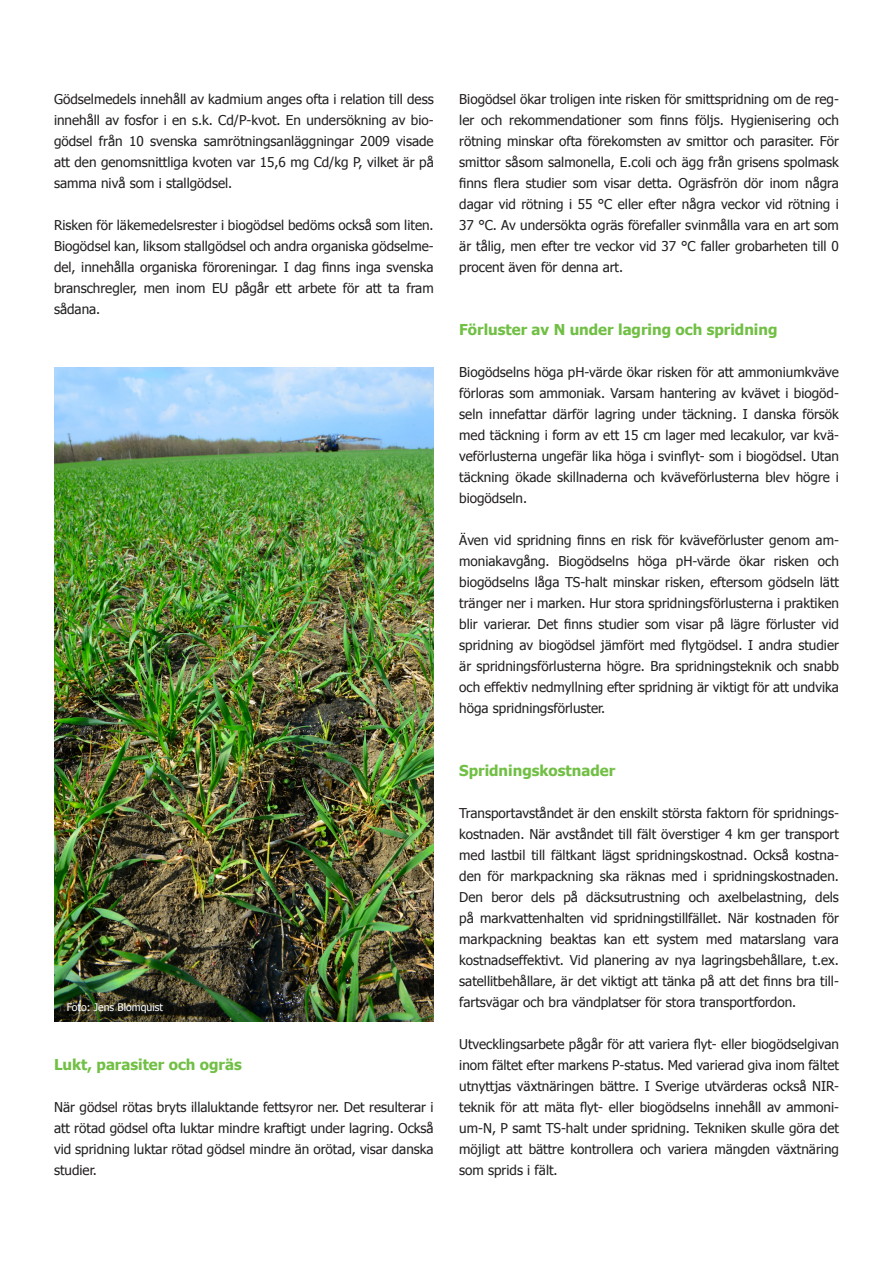
<style>
.page{position:relative;width:893px;height:1263px;background:#fff}
.page>*{position:absolute;margin:0;border:0;box-sizing:border-box;transform-origin:0 0}
.t1{font:700 15px "Tahoma";color:#71bf44}
.t2{font:13.5px/21px "Tahoma";color:#231f20;text-align:justify}
.t3{font:10.5px "Tahoma";color:#fff}
</style>
<div class="page">
<img style="left:54px;top:368px;width:380px;height:654px">
<p class="t2" style="left:54px;top:88px;width:381px">Gödselmedels innehåll av kadmium anges ofta i relation till dess innehåll av fosfor i en s.k. Cd/P-kvot. En undersökning av bio&shy;gödsel från 10 svenska samrötningsanläggningar 2009 visade att den genomsnittliga kvoten var 15,6 mg Cd/kg P, vilket är på samma nivå som i stallgödsel.</p>
<p class="t2" style="left:54px;top:214px;width:381px">Risken för läkemedelsrester i biogödsel bedöms också som liten.<br>Biogödsel kan, liksom stallgödsel och andra organiska gödselme&shy;del, innehålla organiska föroreningar. I dag finns inga svenska branschregler, men inom EU pågår ett arbete för att ta fram sådana.</p>
<p class="t3" style="left:67px;top:1000px;width:98px">Foto: Jens Blomquist</p>
<p class="t1" style="left:54px;top:1054px;width:189px">Lukt, parasiter och ogräs</p>
<p class="t2" style="left:54px;top:1096px;width:381px">När gödsel rötas bryts illaluktande fettsyror ner. Det resulterar i att rötad gödsel ofta luktar mindre kraftigt under lagring. Också vid spridning luktar rötad gödsel mindre än orötad, visar danska studier.</p>
<p class="t2" style="left:459px;top:88px;width:381px">Biogödsel ökar troligen inte risken för smittspridning om de reg&shy;ler och rekommendationer som finns följs. Hygienisering och rötning minskar ofta förekomsten av smittor och parasiter. För smittor såsom salmonella, E.coli och ägg från grisens spolmask finns flera studier som visar detta. Ogräsfrön dör inom några dagar vid rötning i 55 °C eller efter några veckor vid rötning i 37 °C. Av undersökta ogräs förefaller svinmålla vara en art som är tålig, men efter tre veckor vid 37 °C faller grobarheten till 0 procent även för denna art.</p>
<p class="t1" style="left:459px;top:319px;width:320px">Förluster av N under lagring och spridning</p>
<p class="t2" style="left:459px;top:361px;width:381px">Biogödselns höga pH-värde ökar risken för att ammoniumkväve förloras som ammoniak. Varsam hantering av kvävet i biogöd&shy;seln innefattar därför lagring under täckning. I danska försök med täckning i form av ett 15 cm lager med lecakulor, var kvä&shy;veförlusterna ungefär lika höga i svinflyt- som i biogödsel. Utan täckning ökade skillnaderna och kväveförlusterna blev högre i biogödseln.</p>
<p class="t2" style="left:459px;top:529px;width:381px">Även vid spridning finns en risk för kväveförluster genom am&shy;moniakavgång. Biogödselns höga pH-värde ökar risken och biogödselns låga TS-halt minskar risken, eftersom gödseln lätt tränger ner i marken. Hur stora spridningsförlusterna i praktiken blir varierar. Det finns studier som visar på lägre förluster vid spridning av biogödsel jämfört med flytgödsel. I andra studier är spridningsförlusterna högre. Bra spridningsteknik och snabb och effektiv nedmyllning efter spridning är viktigt för att undvika höga spridningsförluster.</p>
<p class="t1" style="left:459px;top:760px;width:157px">Spridningskostnader</p>
<p class="t2" style="left:459px;top:802px;width:381px">Transportavståndet är den enskilt största faktorn för spridnings&shy;kostnaden. När avståndet till fält överstiger 4 km ger transport med lastbil till fältkant lägst spridningskostnad. Också kostna&shy;den för markpackning ska räknas med i spridningskostnaden.<br>Den beror dels på däcksutrustning och axelbelastning, dels på markvattenhalten vid spridningstillfället. När kostnaden för markpackning beaktas kan ett system med matarslang vara kostnadseffektivt. Vid planering av nya lagringsbehållare, t.ex. satellitbehållare, är det viktigt att tänka på att det finns bra till&shy;fartsvägar och bra vändplatser för stora transportfordon.</p>
<p class="t2" style="left:459px;top:1033px;width:381px">Utvecklingsarbete pågår för att variera flyt- eller biogödselgivan inom fältet efter markens P-status. Med varierad giva inom fältet utnyttjas växtnäringen bättre. I Sverige utvärderas också NIR&shy;teknik för att mäta flyt- eller biogödselns innehåll av ammoni&shy;um-N, P samt TS-halt under spridning. Tekniken skulle göra det möjligt att bättre kontrollera och variera mängden växtnäring som sprids i fält.</p>
</div>
